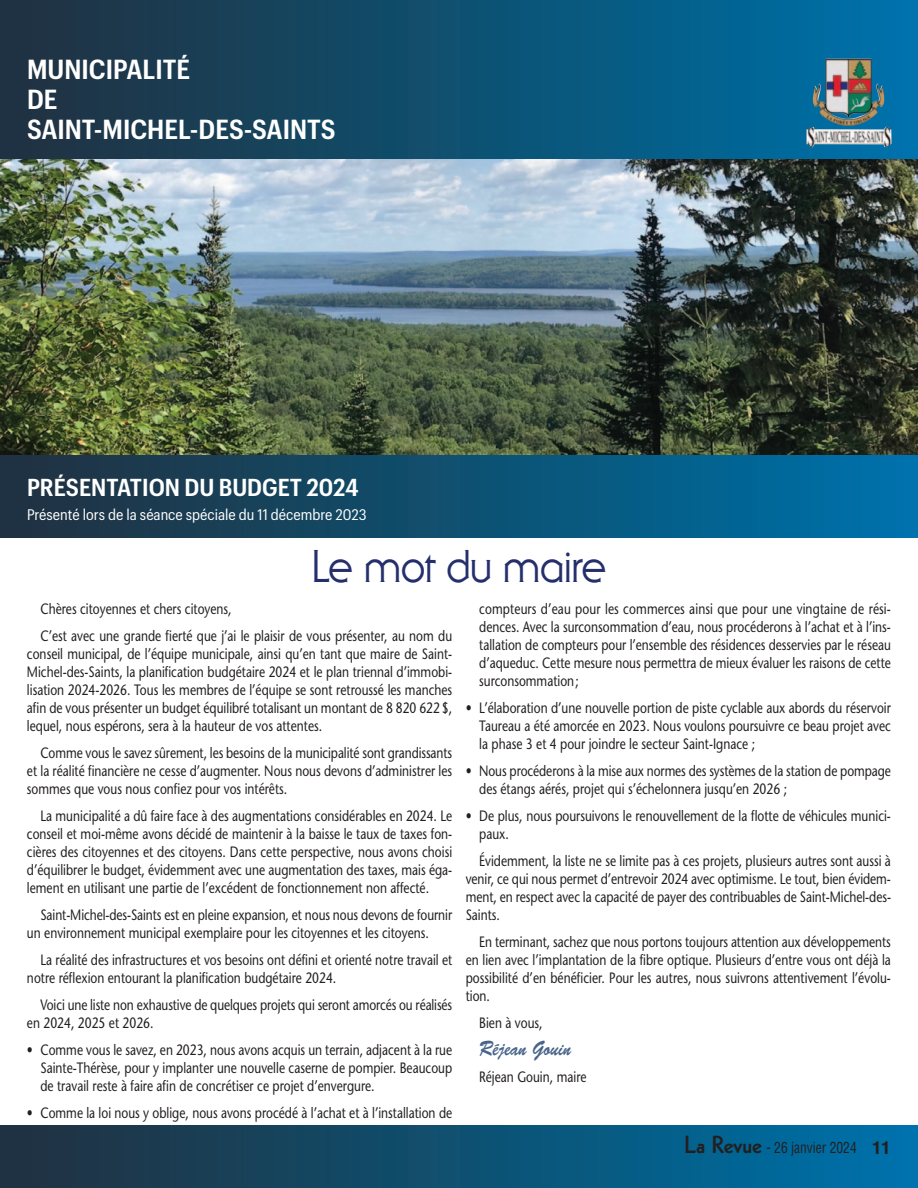
<style>
.page{position:relative;width:918px;height:1188px;background:#fff}
.page>*{position:absolute;margin:0;border:0;box-sizing:border-box;transform-origin:0 0}
.t1{font:45px "Serif Gothic";letter-spacing:-.025em;color:#242f6b;scale:.9 1}
.t2{font:600 27px "Graphik Compact";color:#fff}
.t3{font:600 24px "Graphik Compact";color:#fff}
.t4{font:21px "Brush Script Std";color:#47648a;scale:.8 1}
.t5{font:700 18px "Helvetica";color:#231f20}
.t6{font:15px/18px "Stone Sans";color:#231f20;text-align:justify;scale:.8 1}
.t7{font:15px "Graphik Compact";color:#fff}
.t8{font:condensed 15px "Helvetica";color:#231f20;scale:.9 1}
.s1{font-family:"Kabel";font-weight:800;font-stretch:normal;font-size:24px}
</style>
<div class="page">
<img style="left:0;top:158px;width:918px;height:298px">
<div style="left:0;top:0;width:918px;height:158px;background:linear-gradient(to right,#21303c,#0072a9)"></div>
<div style="left:0;top:456px;width:918px;height:81px;background:linear-gradient(to right,#21303c,#0072a9)"></div>
<div style="left:0;top:1126px;width:918px;height:62px;background:linear-gradient(to right,#21303c,#0072a9)"></div>
<img style="left:806px;top:59px;width:86px;height:88px">
<p class="t2" style="left:27px;top:60px;width:165px">MUNICIPALITÉ</p>
<p class="t2" style="left:27px;top:90px;width:32px">DE</p>
<p class="t2" style="left:27px;top:120px;width:310px">SAINT-MICHEL-DES-SAINTS</p>
<p class="t3" style="left:27px;top:479px;width:333px">PRÉSENTATION DU BUDGET 2024</p>
<p class="t7" style="left:27px;top:506px;width:341px">Présenté lors de la séance spéciale du 11 décembre 2023</p>
<p class="t1" style="left:311px;top:550px;width:329px">Le mot du maire</p>
<p class="t6" style="left:40px;top:602px;width:241px">Chères citoyennes et chers citoyens,</p>
<p class="t6" style="left:27px;top:629px;width:533px;text-indent:14px">C’est avec une grande fierté que j’ai le plaisir de vous présenter, au nom du conseil municipal, de l’équipe municipale, ainsi qu’en tant que maire de Saint-Michel-des-Saints, la planification budgétaire 2024 et le plan triennal d’immobi&shy;lisation 2024-2026. Tous les membres de l’équipe se sont retroussé les manches afin de vous présenter un budget équilibré totalisant un montant de 8 820 622 $, lequel, nous espérons, sera à la hauteur de vos attentes.</p>
<p class="t6" style="left:27px;top:746px;width:533px;text-indent:14px">Comme vous le savez sûrement, les besoins de la municipalité sont grandissants et la réalité financière ne cesse d’augmenter. Nous nous devons d’administrer les sommes que vous nous confiez pour vos intérêts.</p>
<p class="t6" style="left:27px;top:809px;width:533px;text-indent:14px">La municipalité a dû faire face à des augmentations considérables en 2024. Le conseil et moi-même avons décidé de maintenir à la baisse le taux de taxes fon&shy;cières des citoyennes et des citoyens. Dans cette perspective, nous avons choisi d’équilibrer le budget, évidemment avec une augmentation des taxes, mais éga&shy;lement en utilisant une partie de l’excédent de fonctionnement non affecté.</p>
<p class="t6" style="left:27px;top:907px;width:533px;text-indent:14px">Saint-Michel-des-Saints est en pleine expansion, et nous nous devons de fournir un environnement municipal exemplaire pour les citoyennes et les citoyens.</p>
<p class="t6" style="left:27px;top:952px;width:533px;text-indent:14px">La réalité des infrastructures et vos besoins ont défini et orienté notre travail et notre réflexion entourant la planification budgétaire 2024.</p>
<p class="t6" style="left:27px;top:997px;width:533px;text-indent:14px">Voici une liste non exhaustive de quelques projets qui seront amorcés ou réalisés en 2024, 2025 et 2026.</p>
<p class="t6" style="left:40px;top:1042px;width:516px;text-indent:-14px">• Comme vous le savez, en 2023, nous avons acquis un terrain, adjacent à la rue Sainte-Thérèse, pour y implanter une nouvelle caserne de pompier. Beaucoup de travail reste à faire afin de concrétiser ce projet d’envergure.</p>
<p class="t6" style="left:27px;top:1105px;width:533px">• Comme la loi nous y oblige, nous avons procédé à l’achat et à l’installation de</p>
<p class="t6" style="left:479px;top:602px;width:516px">compteurs d’eau pour les commerces ainsi que pour une vingtaine de rési&shy;dences. Avec la surconsommation d’eau, nous procéderons à l’achat et à l’ins&shy;tallation de compteurs pour l’ensemble des résidences desservies par le réseau d’aqueduc. Cette mesure nous permettra de mieux évaluer les raisons de cette surconsommation;</p>
<p class="t6" style="left:479px;top:701px;width:516px;text-indent:-14px">• L’élaboration d’une nouvelle portion de piste cyclable aux abords du réservoir Taureau a été amorcée en 2023. Nous voulons poursuivre ce beau projet avec la phase 3 et 4 pour joindre le secteur Saint-Ignace ;</p>
<p class="t6" style="left:479px;top:764px;width:516px;text-indent:-14px">• Nous procéderons à la mise aux normes des systèmes de la station de pompage des étangs aérés, projet qui s’échelonnera jusqu’en 2026 ;</p>
<p class="t6" style="left:479px;top:809px;width:516px;text-indent:-14px">• De plus, nous poursuivons le renouvellement de la flotte de véhicules munici&shy;paux.</p>
<p class="t6" style="left:466px;top:853px;width:533px;text-indent:14px">Évidemment, la liste ne se limite pas à ces projets, plusieurs autres sont aussi à venir, ce qui nous permet d’entrevoir 2024 avec optimisme. Le tout, bien évidem&shy;ment, en respect avec la capacité de payer des contribuables de Saint-Michel-des-Saints.</p>
<p class="t6" style="left:466px;top:934px;width:533px;text-indent:14px">En terminant, sachez que nous portons toujours attention aux développements en lien avec l’implantation de la fibre optique. Plusieurs d’entre vous ont déjà la possibilité d’en bénéficier. Pour les autres, nous suivrons attentivement l’évolu&shy;tion.</p>
<p class="t6" style="left:479px;top:1015px;width:81px">Bien à vous,</p>
<p class="t4" style="left:479px;top:1035px;width:116px">Réjean Gouin</p>
<p class="t6" style="left:479px;top:1069px;width:136px">Réjean Gouin, maire</p>
<p class="t8" style="left:685px;top:1142px;width:193px"><span class="s1">La Revue</span> - 26 janvier 2024</p>
<p class="t5" style="left:872px;top:1140px;width:21px">11</p>
</div>
